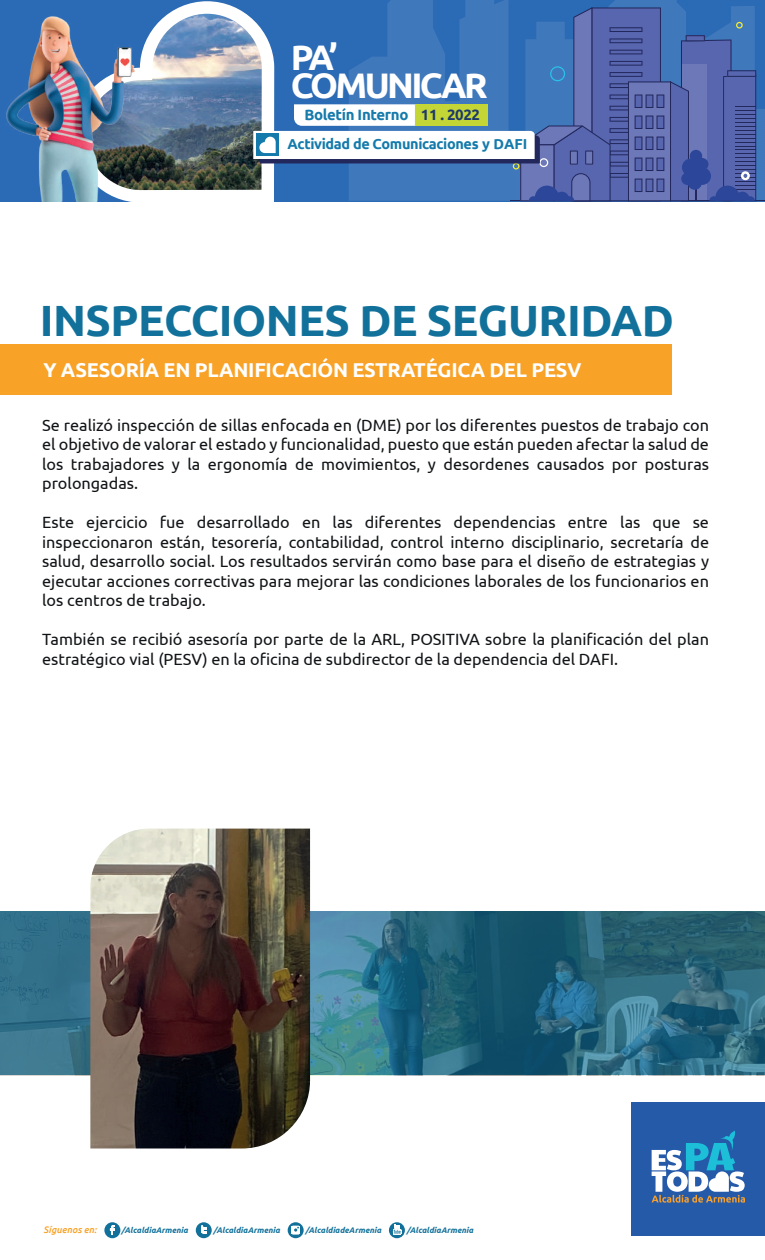
<style>
.page{position:relative;width:765px;height:1260px;background:#fff}
.page>*{position:absolute;margin:0;border:0;box-sizing:border-box;transform-origin:0 0}
.t1{font:700 43.75px "Ubuntu";letter-spacing:-.01em;color:#12719a}
.t2{font:700 35.5px/28px "Ubuntu";letter-spacing:-.075em;color:#fff}
.t3{font:700 20px "Ubuntu";letter-spacing:-.01em;color:#fff}
.t4{font:16.25px/19.5px "Ubuntu";color:#111416;text-align:justify}
.t5{font:700 15px "Ubuntu";letter-spacing:-.025em;color:#167aab}
.t6{font:700 14.38px "Ubuntu";letter-spacing:-.025em;color:#147aab}
.t7{font:italic 500 9.5px "Ubuntu";color:#f8a227}
.t8{font:italic 700 8.12px "Ubuntu";color:#12719a}
.s1{color:#1d396c}
</style>
<div class="page">
<div style="left:632px;top:1102px;width:133px;height:133px;background:#255aa9"></div>
<svg style="left:652px;top:1131px;width:93px;height:72px"></svg>
<div style="left:104px;top:1222px;width:16px;height:16px;background:#12719a;border-radius:50%"></div>
<svg style="left:110px;top:1225px;width:5px;height:10px"></svg>
<svg style="left:196px;top:1222px;width:16px;height:16px"></svg>
<svg style="left:201px;top:1226px;width:6px;height:7px"></svg>
<svg style="left:288px;top:1222px;width:16px;height:16px"></svg>
<div style="left:292px;top:1226px;width:8px;height:8px;background:#fff"></div>
<svg style="left:294px;top:1226px;width:5px;height:6px"></svg>
<svg style="left:389px;top:1222px;width:16px;height:16px"></svg>
<svg style="left:393px;top:1225px;width:8px;height:11px"></svg>
<img style="left:74px;top:1px;width:200px;height:201px">
<svg style="left:349px;top:0;width:416px;height:200px;background:#336fb6"></svg>
<hr style="left:511px;top:200px;width:254px;height:1px;background:#22275c">
<svg style="left:253px;top:7px;width:503px;height:194px;background:#5c7fb7"></svg>
<img style="left:0;top:6px;width:142px;height:195px">
<img style="left:0;top:911px;width:765px;height:164px">
<img style="left:90px;top:829px;width:220px;height:320px">
<div style="left:0;top:344px;width:672px;height:51px;background:#f8a227"></div>
<h2 class="t2" style="left:291px;top:43px;width:199px">PA’<br>COMUNICAR</h2>
<p class="t5" style="left:304px;top:105px;width:177px">Boletín Interno <span class="s1">11 . 2022</span></p>
<p class="t6" style="left:288px;top:135px;width:241px">Actividad de Comunicaciones y DAFI</p>
<h1 class="t1" style="left:40px;top:293px;width:636px">INSPECCIONES DE SEGURIDAD</h1>
<p class="t3" style="left:43px;top:358px;width:540px">Y ASESORÍA EN PLANIFICACIÓN ESTRATÉGICA DEL PESV</p>
<p class="t4" style="left:42px;top:415px;width:668px">Se realizó inspección de sillas enfocada en (DME) por los diferentes puestos de trabajo con el objetivo de valorar el estado y funcionalidad, puesto que están pueden afectar la salud de los trabajadores y la ergonomía de movimientos, y desordenes causados por posturas prolongadas.</p>
<p class="t4" style="left:42px;top:512px;width:668px">Este ejercicio fue desarrollado en las diferentes dependencias entre las que se inspeccionaron están, tesorería, contabilidad, control interno disciplinario, secretaría de salud, desarrollo social. Los resultados servirán como base para el diseño de estrategias y ejecutar acciones correctivas para mejorar las condiciones laborales de los funcionarios en los centros de trabajo.</p>
<p class="t4" style="left:42px;top:629px;width:668px">También se recibió asesoría por parte de la ARL, POSITIVA sobre la planificación del plan estratégico vial (PESV) en la oficina de subdirector de la dependencia del DAFI.</p>
<p class="t7" style="left:44px;top:1224px;width:54px">Síguenos en:</p>
<p class="t8" style="left:122px;top:1225px;width:68px">/AlcaldiaArmenia</p>
<p class="t8" style="left:213px;top:1225px;width:68px">/AlcaldiaArmenia</p>
<p class="t8" style="left:306px;top:1225px;width:77px">/AlcaldiadeArmenia</p>
<p class="t8" style="left:407px;top:1225px;width:68px">/AlcaldiaArmenia</p>
</div>
